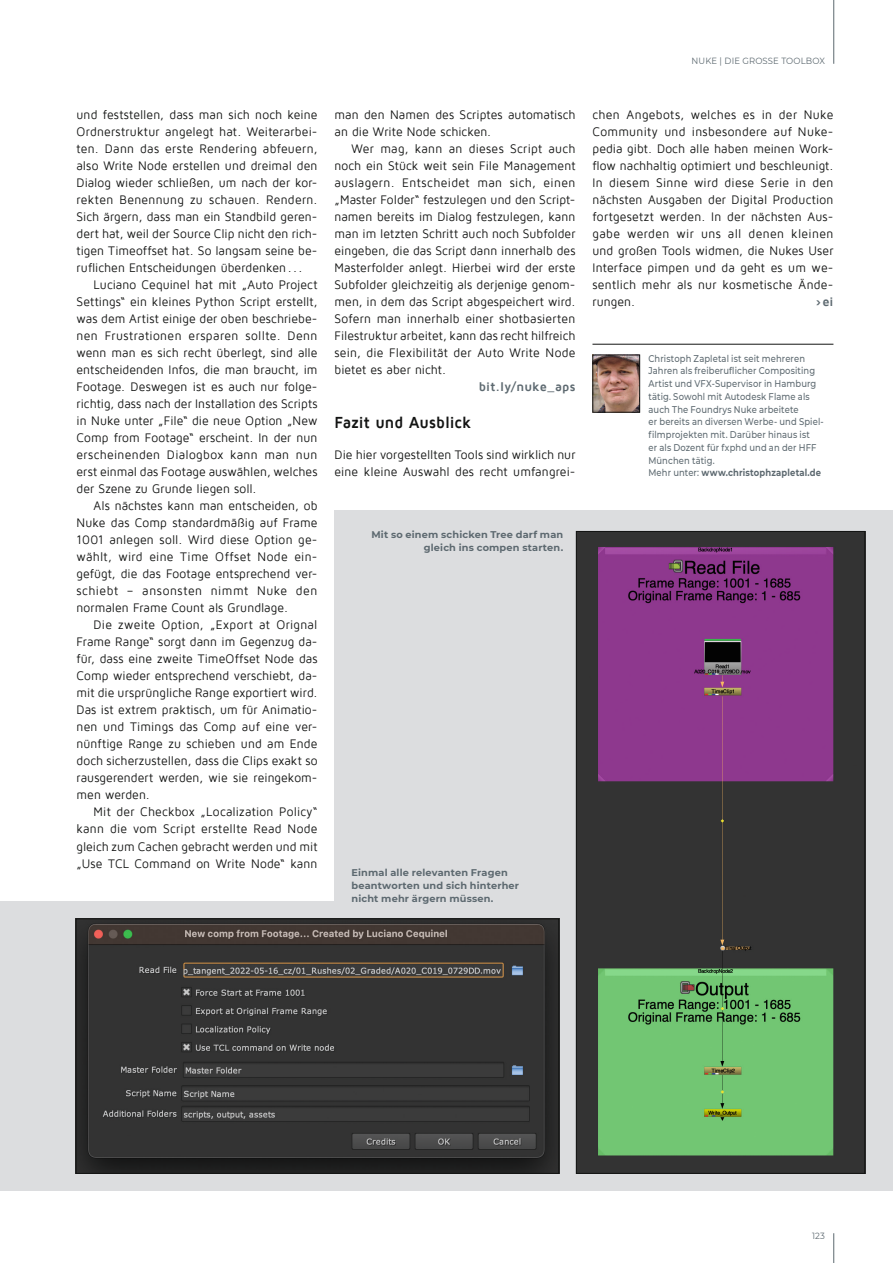
<style>
.page{position:relative;width:893px;height:1263px;background:#fff}
.page>*{position:absolute;margin:0;border:0;box-sizing:border-box;transform-origin:0 0}
.t1{font:700 16.5px "Maven Pro";letter-spacing:-.005em;color:#131413;scale:.94 1}
.t2{font:12.75px/17px "Maven Pro";letter-spacing:.01em;color:#131413;text-align:justify;scale:.94 1}
.t3{font:700 12.75px "Maven Pro";letter-spacing:.005em;color:#5d6970}
.t4{font:500 9.75px/12.8px "Montserrat";letter-spacing:.015em;color:#5d6970;scale:.86 1}
.t5{font:700 9.75px/12.8px "Montserrat";letter-spacing:.015em;color:#5d6970}
.t6{font:9px "Montserrat";letter-spacing:.015em;color:#5d6970;scale:.94 1}
.s1{font-weight:700}
</style>
<div class="page">
<div style="left:0;top:901px;width:893px;height:290px;background:#dcdddf"></div>
<div style="left:334px;top:510px;width:559px;height:681px;background:#dcdddf"></div>
<img style="left:578px;top:533px;width:285px;height:639px">
<img style="left:78px;top:920px;width:479px;height:252px">
<div style="left:76px;top:918px;width:483px;height:256px;border:1px solid #131413"></div>
<hr style="left:833px;top:1233px;width:1px;height:30px;background:#5d6970">
<hr style="left:833px;top:0;width:1px;height:64px;background:#5d6970">
<hr style="left:592px;top:344px;width:241px;height:1px;background:#131413">
<img style="left:594px;top:357px;width:44px;height:53px">
<div style="left:592px;top:355px;width:48px;height:57px;border:1px solid #131413"></div>
<p class="t2" style="left:77px;top:106px;width:258px">und feststellen, dass man sich noch keine Ordnerstruktur angelegt hat. Weiterarbei&shy;ten. Dann das erste Rendering abfeuern, also Write Node erstellen und dreimal den Dialog wieder schließen, um nach der kor&shy;rekten Benennung zu schauen. Rendern.<br>Sich ärgern, dass man ein Standbild geren&shy;dert hat, weil der Source Clip nicht den rich&shy;tigen Timeoffset hat. So langsam seine be&shy;ruflichen Entscheidungen überdenken ...</p>
<p class="t2" style="left:77px;top:277px;width:258px;text-indent:17px">Luciano Cequinel hat mit „Auto Project Settings“ ein kleines Python Script erstellt, was dem Artist einige der oben beschriebe&shy;nen Frustrationen ersparen sollte. Denn wenn man es sich recht überlegt, sind alle entscheidenden Infos, die man braucht, im Footage. Deswegen ist es auch nur folge&shy;richtig, dass nach der Installation des Scripts in Nuke unter „File“ die neue Option „New Comp from Footage“ erscheint. In der nun erscheinenden Dialogbox kann man nun erst einmal das Footage auswählen, welches der Szene zu Grunde liegen soll.</p>
<p class="t2" style="left:77px;top:498px;width:258px;text-align:left;text-indent:17px">Als nächstes kann man entscheiden, ob Nuke das Comp standardmäßig auf Frame 1001 anlegen soll. Wird diese Option ge&shy;wählt, wird eine Time Offset Node ein&shy;gefügt, die das Footage entsprechend ver&shy;schiebt – ansonsten nimmt Nuke den normalen Frame Count als Grundlage.</p>
<p class="t2" style="left:77px;top:617px;width:258px;text-indent:17px">Die zweite Option, „Export at Orignal Frame Range“ sorgt dann im Gegenzug da&shy;für, dass eine zweite TimeOffset Node das Comp wieder entsprechend verschiebt, da&shy;mit die ursprüngliche Range exportiert wird.<br>Das ist extrem praktisch, um für Animatio&shy;nen und Timings das Comp auf eine ver&shy;nünftige Range zu schieben und am Ende doch sicherzustellen, dass die Clips exakt so rausgerendert werden, wie sie reingekom&shy;men werden.</p>
<p class="t2" style="left:77px;top:804px;width:258px;text-indent:17px">Mit der Checkbox „Localization Policy“ kann die vom Script erstellte Read Node gleich zum Cachen gebracht werden und mit „Use TCL Command on Write Node“ kann</p>
<p class="t6" style="left:691px;top:54px;width:143px">NUKE | DIE GROSSE TOOLBOX</p>
<p class="t2" style="left:334px;top:106px;width:258px">man den Namen des Scriptes automatisch an die Write Node schicken.</p>
<p class="t2" style="left:334px;top:140px;width:258px;text-indent:17px">Wer mag, kann an dieses Script auch noch ein Stück weit sein File Management auslagern. Entscheidet man sich, einen „Master Folder“ festzulegen und den Script&shy;namen bereits im Dialog festzulegen, kann man im letzten Schritt auch noch Subfolder eingeben, die das Script dann innerhalb des Masterfolder anlegt. Hierbei wird der erste Subfolder gleichzeitig als derjenige genom&shy;men, in dem das Script abgespeichert wird.<br>Sofern man innerhalb einer shotbasierten Filestruktur arbeitet, kann das recht hilfreich sein, die Flexibilität der Auto Write Node bietet es aber nicht.</p>
<p class="t3" style="left:479px;top:380px;width:98px">bit.ly/nuke_aps</p>
<p class="t1" style="left:334px;top:414px;width:147px">Fazit und Ausblick</p>
<p class="t2" style="left:334px;top:447px;width:258px">Die hier vorgestellten Tools sind wirklich nur eine kleine Auswahl des recht umfangrei-</p>
<p class="t2" style="left:592px;top:106px;width:258px;text-align:left">chen Angebots, welches es in der Nuke Community und insbesondere auf Nuke&shy;pedia gibt. Doch alle haben meinen Work&shy;flow nachhaltig optimiert und beschleunigt.<br>In diesem Sinne wird diese Serie in den nächsten Ausgaben der Digital Production fortgesetzt werden. In der nächsten Aus&shy;gabe werden wir uns all denen kleinen und großen Tools widmen, die Nukes User Interface pimpen und da geht es um we&shy;sentlich mehr als nur kosmetische Ände&shy;rungen.</p>
<p class="t3" style="left:816px;top:295px;width:19px">›ei</p>
<p class="t4" style="left:648px;top:351px;width:205px">Christoph Zapletal ist seit mehreren Jahren als freiberuflicher Compositing Artist und VFX-Supervisor in Hamburg tätig. Sowohl mit Autodesk Flame als auch The Foundrys Nuke arbeitete<br>er bereits an diversen Werbe- und Spiel&shy;filmprojekten mit. Darüber hinaus ist<br>er als Dozent für fxphd und an der HFF München tätig.<br>Mehr unter: <span class="s1">www.christophzapletal.de</span></p>
<p class="t5" style="left:371px;top:528px;width:193px;text-align:right">Mit so einem schicken Tree darf man gleich ins compen starten.</p>
<p class="t5" style="left:351px;top:866px;width:169px">Einmal alle relevanten Fragen beantworten und sich hinterher nicht mehr ärgern müssen.</p>
<p class="t6" style="left:812px;top:1230px;width:15px">123</p>
</div>
